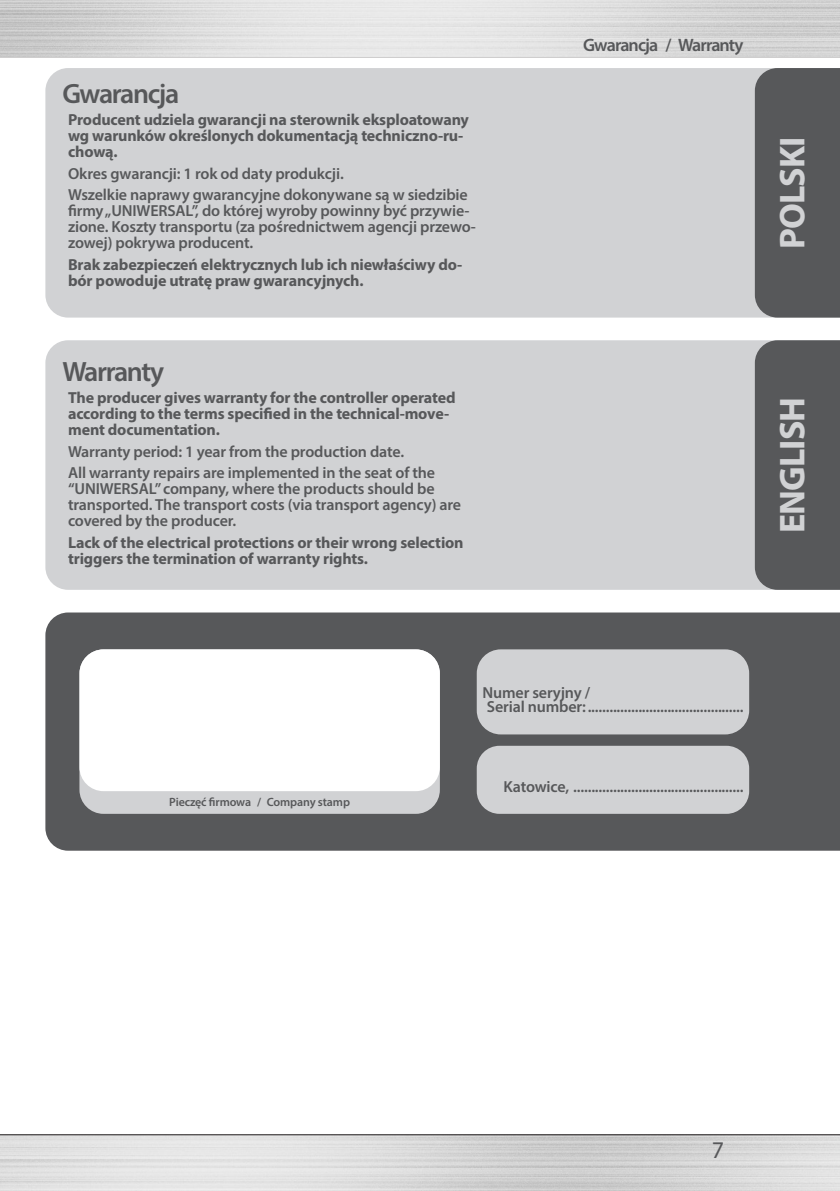
<style>
.page{position:relative;width:840px;height:1191px;background:#fff}
.page>*{position:absolute;margin:0;border:0;box-sizing:border-box;transform-origin:0 0}
.t1{font:700 36px "Myriad Pro";letter-spacing:-.025em;color:#d1d2d4}
.Nagłówek{font:600 28px "Myriad Pro";letter-spacing:-.05em;color:#57585a}
.t2{font:24px "Myriad Pro";color:#57585a}
.t3{font:600 18px "Myriad Pro";letter-spacing:-.05em;color:#57585a}
.Normalny{font:600 16px/16px "Myriad Pro";letter-spacing:-.01em;color:#57585a}
.Normalny-2{font:700 16px/16px "Myriad Pro";letter-spacing:-.01em;color:#57585a}
.Normalny-3{font:600 12px "Myriad Pro";letter-spacing:-.01em;color:#57585a}
</style>
<div class="page">
<hr style="left:0;top:56px;width:839px;height:1px;background:#231f20">
<hr style="left:0;top:1134px;width:839px;height:1px;background:#231f20">
<div style="left:45px;top:612px;width:794px;height:238px;background:#57585a"></div>
<div style="left:79px;top:649px;width:360px;height:165px;background:#d1d2d4;border-radius:24px"></div>
<div style="left:45px;top:340px;width:709px;height:250px;background:#d1d2d4"></div>
<div style="left:45px;top:68px;width:709px;height:249px;background:#d1d2d4"></div>
<div style="left:754px;top:68px;width:85px;height:249px;background:#57585a"></div>
<svg style="left:754px;top:340px;width:85px;height:250px;background:#5e5f61"></svg>
<div style="left:79px;top:649px;width:360px;height:142px;background:#fff;border-radius:24px"></div>
<div style="left:476px;top:649px;width:272px;height:85px;background:#d1d2d4;border-radius:24px"></div>
<div style="left:476px;top:746px;width:272px;height:68px;background:#d1d2d4;border-radius:23px"></div>
<p class="Nagłówek" style="left:62px;top:76px;width:118px">Gwarancja</p>
<p class="Normalny-2" style="left:68px;top:111px;width:402px">Producent udziela gwarancji na sterownik eksploatowany wg warunków określonych dokumentacją techniczno-ru&shy;chową.</p>
<p class="Normalny" style="left:68px;top:165px;width:277px">Okres gwarancji: 1 rok od daty produkcji.</p>
<p class="Normalny" style="left:68px;top:186px;width:409px">Wszelkie naprawy gwarancyjne dokonywane są w siedzibie firmy „UNIWERSAL”, do której wyroby powinny być przywie&shy;zione. Koszty transportu (za pośrednictwem agencji przewo&shy;zowej) pokrywa producent.</p>
<p class="Normalny-2" style="left:68px;top:256px;width:395px">Brak zabezpieczeń elektrycznych lub ich niewłaściwy do&shy;bór powoduje utratę praw gwarancyjnych.</p>
<p class="Nagłówek" style="left:62px;top:354px;width:103px">Warranty</p>
<p class="Normalny-2" style="left:68px;top:389px;width:389px">The producer gives warranty for the controller operated according to the terms specified in the technical-move&shy;ment documentation.</p>
<p class="Normalny" style="left:68px;top:443px;width:337px">Warranty period: 1 year from the production date.</p>
<p class="Normalny" style="left:68px;top:464px;width:394px">All warranty repairs are implemented in the seat of the “UNIWERSAL” company, where the products should be transported. The transport costs (via transport agency) are covered by the producer.</p>
<p class="Normalny-2" style="left:68px;top:534px;width:397px">Lack of the electrical protections or their wrong selection triggers the termination of warranty rights.</p>
<p class="t3" style="left:583px;top:34px;width:162px">Gwarancja / Warranty</p>
<p class="t1" style="left:768px;top:249px;width:114px;rotate:-90deg">POLSKI</p>
<p class="t1" style="left:768px;top:533px;width:138px;rotate:-90deg">ENGLISH</p>
<p class="Normalny-3" style="left:169px;top:794px;width:182px">Pieczęć firmowa / Company stamp</p>
<p class="Normalny" style="left:482px;top:684px;width:109px">Numer seryjny /</p>
<p class="Normalny" style="left:486px;top:698px;width:258px">Serial number:...........................................</p>
<p class="Normalny" style="left:503px;top:778px;width:241px">Katowice, ...............................................</p>
<h3 class="t2" style="left:711px;top:1135px;width:14px">7</h3>
</div>
